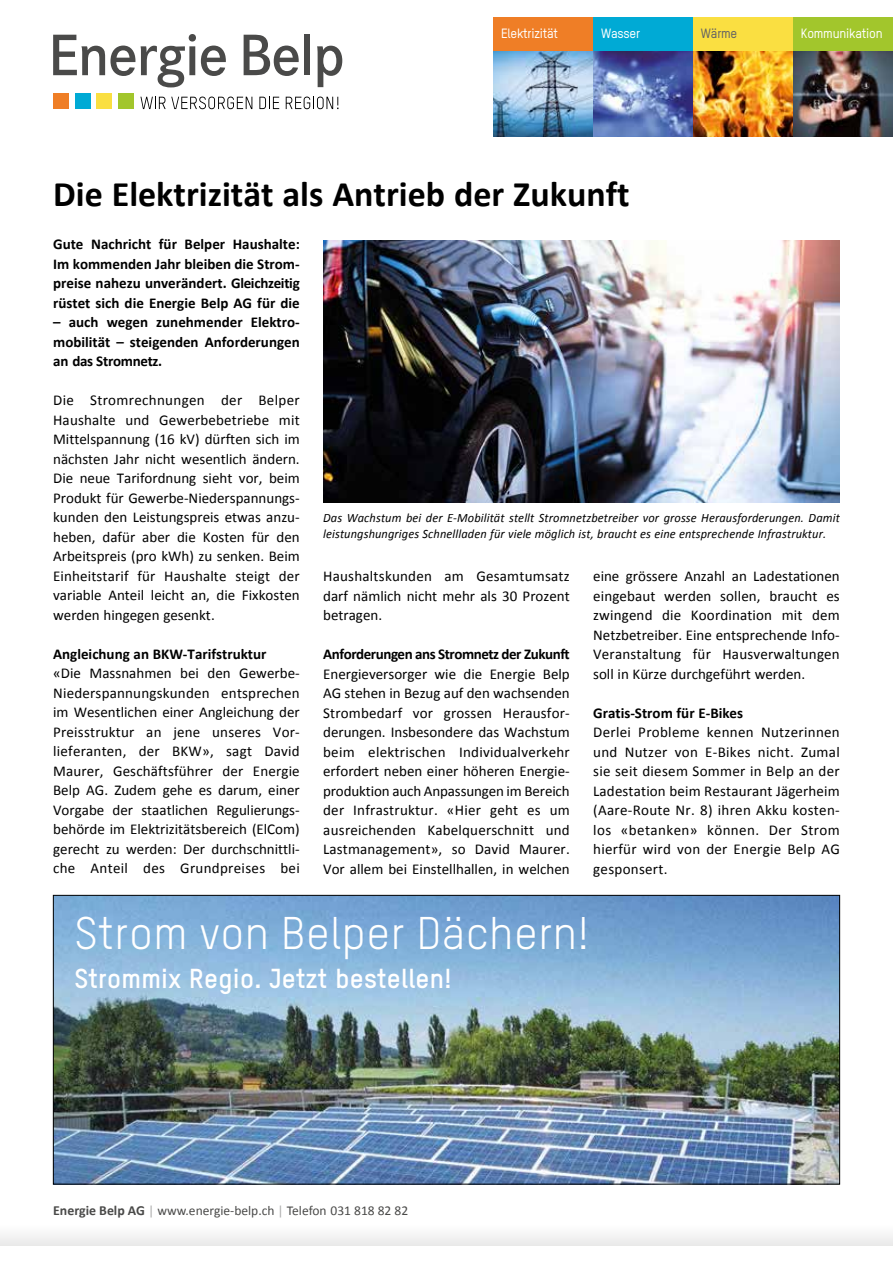
<style>
.page{position:relative;width:893px;height:1263px;background:#fff}
.page>*{position:absolute;margin:0;border:0;box-sizing:border-box;transform-origin:0 0}
.t1{font:45px "TSTAR";letter-spacing:.01em;color:#fff}
.t2{font:700 36px "Calibri";color:#000}
.t3{font:700 27px "TSTAR";letter-spacing:.01em;color:#fff}
.t4{font:15px/19.5px "Calibri";color:#000;text-align:justify}
.t5{font:700 15px/19.5px "Calibri";color:#000;text-align:justify}
.t6{font:700 15px "Calibri";letter-spacing:-.03em;color:#000}
.t7{font:13.5px "Calibri";color:#4a4a49}
.t8{font:500 13.2px "TSTAR";letter-spacing:-.015em;color:#fff}
.t9{font:500 13.2px "TSTAR";letter-spacing:-.015em;color:#646363}
.t10{font:italic 12.75px/16.5px "Calibri";letter-spacing:.01em;color:#000}
.s1{font-weight:700;font-size:13.8px}
.s2{color:#adadad}
</style>
<div class="page">
<img style="left:55px;top:897px;width:783px;height:285px">
<div style="left:493px;top:17px;width:100px;height:34px;background:#ef7e26"></div>
<div style="left:593px;top:17px;width:100px;height:34px;background:#00aad5"></div>
<div style="left:693px;top:17px;width:100px;height:34px;background:#fadf41"></div>
<div style="left:793px;top:17px;width:100px;height:34px;background:#a2c62c"></div>
<img style="left:493px;top:51px;width:400px;height:85px">
<img style="left:323px;top:240px;width:517px;height:263px">
<div style="left:0;top:1225px;width:893px;height:21px;background:#f4f4f4"></div>
<svg style="left:53px;top:35px;width:82px;height:41px"></svg>
<svg style="left:141px;top:34px;width:85px;height:53px"></svg>
<svg style="left:244px;top:35px;width:55px;height:41px"></svg>
<div style="left:304px;top:34px;width:6px;height:41px;background:#4a4a49"></div>
<svg style="left:317px;top:46px;width:25px;height:41px"></svg>
<div style="left:53px;top:93px;width:16px;height:16px;background:#ef7e26"></div>
<div style="left:75px;top:93px;width:15px;height:16px;background:#00aad5"></div>
<div style="left:96px;top:93px;width:16px;height:16px;background:#fadf41"></div>
<div style="left:118px;top:93px;width:15px;height:16px;background:#a2c62c"></div>
<svg style="left:140px;top:97px;width:112px;height:12px"></svg>
<svg style="left:259px;top:97px;width:20px;height:12px"></svg>
<svg style="left:286px;top:97px;width:52px;height:12px"></svg>
<p class="t8" style="left:501px;top:26px;width:58px">Elektrizität</p>
<p class="t8" style="left:601px;top:26px;width:41px">Wasser</p>
<p class="t9" style="left:701px;top:26px;width:38px">Wärme</p>
<p class="t8" style="left:801px;top:26px;width:83px">Kommunikation</p>
<h2 class="t2" style="left:53px;top:168px;width:578px">Die Elektrizität als Antrieb der Zukunft</h2>
<p class="t5" style="left:53px;top:234px;width:248px">Gute Nachricht für Belper Haushalte:<br>Im kommenden Jahr bleiben die Strom&shy;preise nahezu unverändert. Gleichzeitig rüstet sich die Energie Belp AG für die</p>
<p class="t5" style="left:53px;top:312px;width:248px">– auch wegen zunehmender Elektro&shy;mobilität – steigenden Anforderungen an das Stromnetz.</p>
<p class="t4" style="left:53px;top:390px;width:248px">Die Stromrechnungen der Belper Haushalte und Gewerbebetriebe mit Mittelspannung (16 kV) dürften sich im nächsten Jahr nicht wesentlich ändern.<br>Die neue Tarifordnung sieht vor, beim Produkt für Gewerbe-Niederspannungs&shy;kunden den Leistungspreis etwas anzu&shy;heben, dafür aber die Kosten für den Arbeitspreis (pro kWh) zu senken. Beim Einheitstarif für Haushalte steigt der variable Anteil leicht an, die Fixkosten werden hingegen gesenkt.</p>
<p class="t5" style="left:53px;top:644px;width:215px">Angleichung an BKW-Tarifstruktur</p>
<p class="t4" style="left:53px;top:663px;width:248px">«Die Massnahmen bei den Gewerbe-Niederspannungskunden entsprechen im Wesentlichen einer Angleichung der Preisstruktur an jene unseres Vor&shy;lieferanten, der BKW», sagt David Maurer, Geschäftsführer der Energie Belp AG. Zudem gehe es darum, einer Vorgabe der staatlichen Regulierungs&shy;behörde im Elektrizitätsbereich (ElCom) gerecht zu werden: Der durchschnittli&shy;che Anteil des Grundpreises bei</p>
<p class="t10" style="left:323px;top:509px;width:518px">Das Wachstum bei der E-Mobilität stellt Stromnetzbetreiber vor grosse Herausforderungen. Damit leistungshungriges Schnellladen für viele möglich ist, braucht es eine entsprechende Infrastruktur.</p>
<p class="t4" style="left:323px;top:566px;width:248px">Haushaltskunden am Gesamtumsatz darf nämlich nicht mehr als 30 Prozent betragen.</p>
<p class="t6" style="left:323px;top:643px;width:248px">Anforderungen ans Stromnetz der Zukunft</p>
<p class="t4" style="left:323px;top:663px;width:248px">Energieversorger wie die Energie Belp AG stehen in Bezug auf den wachsenden Strombedarf vor grossen Herausfor&shy;derungen. Insbesondere das Wachstum beim elektrischen Individualverkehr erfordert neben einer höheren Energie&shy;produktion auch Anpassungen im Bereich der Infrastruktur. «Hier geht es um ausreichenden Kabelquerschnitt und Lastmanagement», so David Maurer.<br>Vor allem bei Einstellhallen, in welchen</p>
<p class="t4" style="left:593px;top:566px;width:248px">eine grössere Anzahl an Ladestationen eingebaut werden sollen, braucht es zwingend die Koordination mit dem Netzbetreiber. Eine entsprechende Info-Veranstaltung für Hausverwaltungen soll in Kürze durchgeführt werden.</p>
<p class="t5" style="left:593px;top:702px;width:151px">Gratis-Strom für E-Bikes</p>
<p class="t4" style="left:593px;top:722px;width:248px">Derlei Probleme kennen Nutzerinnen und Nutzer von E-Bikes nicht. Zumal sie seit diesem Sommer in Belp an der Ladestation beim Restaurant Jägerheim (Aare-Route Nr. 8) ihren Akku kosten&shy;los «betanken» können. Der Strom hierfür wird von der Energie Belp AG gesponsert.</p>
<h1 class="t1" style="left:74px;top:906px;width:516px">Strom von Belper Dächern!</h1>
<h3 class="t3" style="left:74px;top:962px;width:379px">Strommix Regio. Jetzt bestellen!</h3>
<p class="t7" style="left:53px;top:1202px;width:357px"><span class="s1">Energie Belp AG</span> <span class="s2">|</span> www.energie-belp.ch <span class="s2">|</span> Telefon 031 818 82 82</p>
</div>
